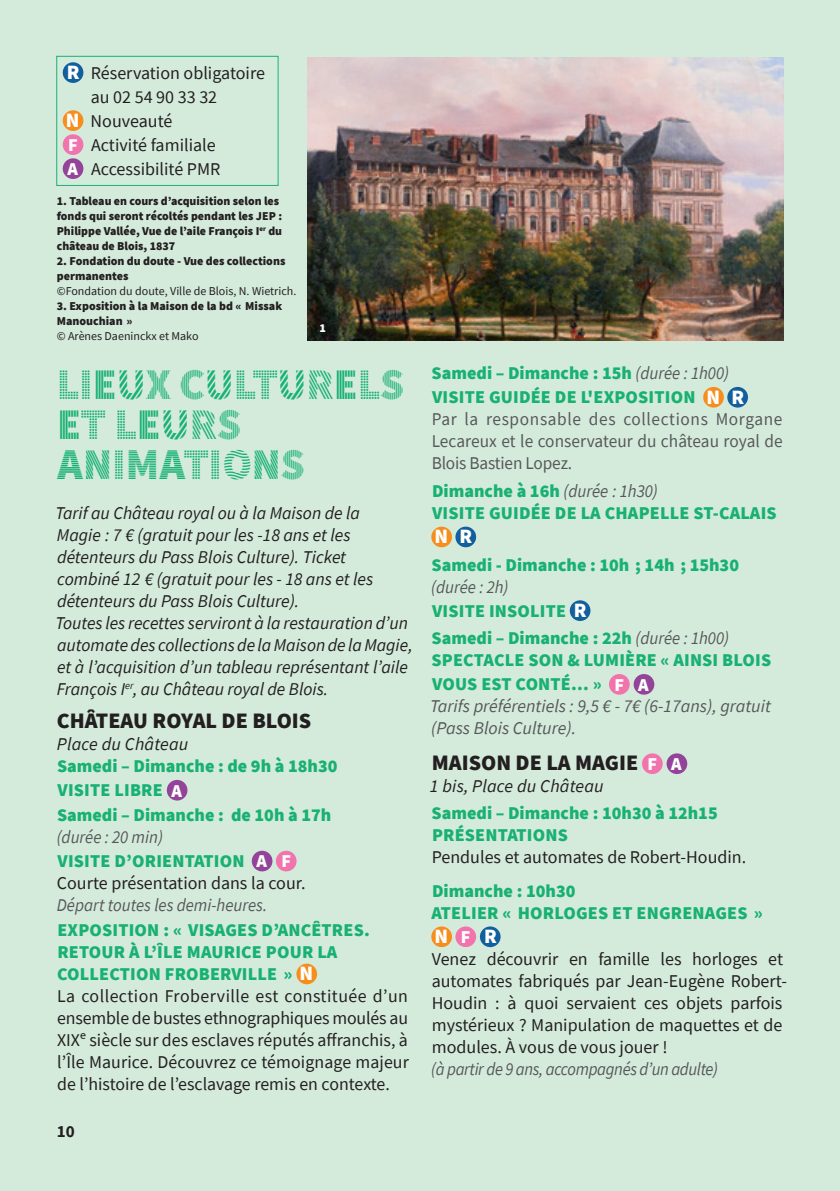
<style>
.page{position:relative;width:840px;height:1191px;background:#fff}
.page>*{position:absolute;margin:0;border:0;box-sizing:border-box;transform-origin:0 0}
.t1{font:900 44px/40px "Source Sans Pro DISPLAYV2";color:#18b172}
.t2{font:900 22px "Source Sans Pro";color:#231f20}
.t3{font:900 20.2px "Source Sans Pro";color:#fff}
.t4{font:18px/22px "Source Sans Pro";color:#231f20}
.t5{font:900 18px/22px "Source Sans Pro";color:#18b172}
.t6{font:italic 18px/22px "Source Sans Pro";color:#231f20}
.t7{font:18px/22px "Source Sans Pro";letter-spacing:-.01em;color:#57585a;text-align:justify;scale:.96 1}
.t8{font:italic 18px/22px "Source Sans Pro";color:#57585a}
.t9{font:italic 18px "Source Sans Pro";letter-spacing:-.02em;color:#57585a;scale:.92 1}
.t10{font:italic 18px "Source Sans Pro";color:#57585a;scale:.94 1}
.t11{font:700 17px "Source Sans Pro";color:#231f20}
.t12{font:900 12px/15px "Source Sans Pro";color:#231f20}
.t13{font:12px "Source Sans Pro";color:#231f20}
.t14{font:900 12px "Source Sans Pro";color:#fff}
.s1{font-weight:900;font-size:20.2px;color:#fff}
.s2{font-weight:900;color:#fff}
.s3{color:#fff}
.s4{font-weight:400;font-style:italic;color:#57585a}
.s5{font-weight:900;color:#18b172}
.s6{font-size:20.2px;color:#fff}
.s7{font-weight:900;font-style:normal;color:#18b172}
.s8{font-weight:900;font-style:normal;color:#fff}
.s9{font-size:18px;color:#fff}
.s10{font-size:18px}
</style>
<div class="page">
<div style="left:0;top:0;width:839px;height:1191px;background:#d4ebdc"></div>
<div style="left:63px;top:62px;width:20px;height:21px;background:#115f9c;border-radius:50%"></div>
<div style="left:63px;top:110px;width:20px;height:21px;background:#f68e1e;border-radius:50%"></div>
<div style="left:63px;top:134px;width:20px;height:21px;background:#f174ad;border-radius:50%"></div>
<div style="left:63px;top:158px;width:20px;height:21px;background:#934499;border-radius:50%"></div>
<div style="left:56px;top:56px;width:222px;height:130px;border:1px solid #18b172"></div>
<img style="left:308px;top:57px;width:474px;height:283px">
<div style="left:167px;top:780px;width:20px;height:20px;background:#934499;border-radius:50%"></div>
<div style="left:252px;top:850px;width:20px;height:21px;background:#934499;border-radius:50%"></div>
<div style="left:276px;top:850px;width:20px;height:21px;background:#f174ad;border-radius:50%"></div>
<div style="left:296px;top:963px;width:21px;height:21px;background:#f68e1e;border-radius:50%"></div>
<div style="left:702px;top:387px;width:21px;height:20px;background:#f68e1e;border-radius:50%"></div>
<div style="left:726px;top:387px;width:21px;height:20px;background:#115f9c;border-radius:50%"></div>
<div style="left:431px;top:526px;width:21px;height:21px;background:#f68e1e;border-radius:50%"></div>
<div style="left:455px;top:526px;width:21px;height:21px;background:#115f9c;border-radius:50%"></div>
<div style="left:569px;top:600px;width:21px;height:21px;background:#115f9c;border-radius:50%"></div>
<div style="left:608px;top:674px;width:21px;height:20px;background:#f174ad;border-radius:50%"></div>
<div style="left:633px;top:674px;width:21px;height:20px;background:#934499;border-radius:50%"></div>
<div style="left:641px;top:753px;width:21px;height:21px;background:#f174ad;border-radius:50%"></div>
<div style="left:666px;top:753px;width:21px;height:21px;background:#934499;border-radius:50%"></div>
<div style="left:431px;top:926px;width:21px;height:21px;background:#f68e1e;border-radius:50%"></div>
<div style="left:455px;top:926px;width:21px;height:21px;background:#f174ad;border-radius:50%"></div>
<div style="left:479px;top:926px;width:21px;height:21px;background:#115f9c;border-radius:50%"></div>
<p class="t4" style="left:67px;top:62px;width:200px"><span class="s1">R</span> Réservation obligatoire</p>
<p class="t4" style="left:91px;top:86px;width:128px">au 02 54 90 33 32</p>
<p class="t4" style="left:66px;top:110px;width:108px"><span class="s1">N</span> Nouveauté</p>
<p class="t4" style="left:68px;top:134px;width:149px"><span class="s2">F</span> Activité familiale</p>
<p class="t4" style="left:67px;top:158px;width:154px"><span class="s2">A</span> Accessibilité PMR</p>
<p class="t12" style="left:57px;top:193px;width:227px">1. Tableau en cours d’acquisition selon les fonds qui seront récoltés pendant les JEP :<br>Philippe Vallée, Vue de l’aile François I<sup>er</sup> du château de Blois, 1837</p>
<p class="t12" style="left:57px;top:253px;width:230px">2. Fondation du doute - Vue des collections permanentes</p>
<p class="t13" style="left:57px;top:283px;width:241px">©Fondation du doute, Ville de Blois, N. Wietrich.</p>
<p class="t12" style="left:57px;top:298px;width:227px">3. Exposition à la Maison de la bd « Missak<br>Manouchian »</p>
<p class="t13" style="left:57px;top:328px;width:143px">© Arènes Daeninckx et Mako</p>
<p class="t14" style="left:319px;top:320px;width:8px">1</p>
<h1 class="t1" style="left:57px;top:365px;width:349px">LIEUX CULTURELS<br>ET LEURS<br>ANIMATIONS</h1>
<p class="t6" style="left:55px;top:501px;width:358px">Tarif au Château royal ou à la Maison de la<br>Magie : 7 € (gratuit pour les -18 ans et les détenteurs du Pass Blois Culture). Ticket<br>combiné 12 € (gratuit pour les - 18 ans et les détenteurs du Pass Blois Culture).<br>Toutes les recettes serviront à la restauration d’un automate des collections de la Maison de la Magie, et à l’acquisition d’un tableau représentant l’aile François I<sup>er</sup>, au Château royal de Blois.</p>
<p class="t2" style="left:57px;top:705px;width:256px">CHÂTEAU ROYAL DE BLOIS</p>
<p class="t6" style="left:57px;top:733px;width:133px">Place du Château</p>
<p class="t5" style="left:57px;top:754px;width:282px;line-height:24.4px">Samedi – Dimanche : de 9h à 18h30<br>VISITE LIBRE <span class="s3">A<br></span>Samedi – Dimanche : de 10h à 17h</p>
<p class="t5" style="left:57px;top:825px;width:236px;line-height:24px"><span class="s4">(durée : 20 min)<br></span>VISITE D’ORIENTATION <span class="s3">A F</span></p>
<p class="t4" style="left:57px;top:872px;width:250px">Courte présentation dans la cour.</p>
<p class="t10" style="left:57px;top:893px;width:225px">Départ toutes les demi-heures.</p>
<p class="t4" style="left:57px;top:919px;width:353px"><span class="s5">EXPOSITION : « VISAGES D’ANCÊTRES.<br>RETOUR À L’ÎLE MAURICE POUR LA COLLECTION FROBERVILLE »</span> <span class="s1">N<br></span>La collection Froberville est constituée d’un ensemble de bustes ethnographiques moulés au XIXᵉ siècle sur des esclaves réputés affranchis, à l’Île Maurice. Découvrez ce témoignage majeur de l’histoire de l’esclavage remis en contexte.</p>
<p class="t11" style="left:57px;top:1120px;width:19px">10</p>
<p class="t5" style="left:431px;top:361px;width:314px;line-height:24px">Samedi – Dimanche : 15h <span class="s4">(durée : 1h00)<br></span>VISITE GUIDÉE DE L'EXPOSITION <span class="s6">N R</span></p>
<p class="t7" style="left:431px;top:408px;width:367px">Par la responsable des collections Morgane Lecareux et le conservateur du château royal de Blois Bastien Lopez.</p>
<p class="t5" style="left:432px;top:480px;width:346px">Dimanche à 16h <span class="s4">(durée : 1h30)<br></span>VISITE GUIDÉE DE LA CHAPELLE ST-CALAIS</p>
<p class="t3" style="left:434px;top:523px;width:39px">N R</p>
<p class="t5" style="left:431px;top:553px;width:309px">Samedi - Dimanche : 10h ; 14h ; 15h30</p>
<p class="t5" style="left:431px;top:574px;width:157px;line-height:24px"><span class="s4">(durée : 2h)<br></span>VISITE INSOLITE <span class="s6">R</span></p>
<p class="t5" style="left:431px;top:627px;width:341px">Samedi – Dimanche : 22h <span class="s4">(durée : 1h00)<br></span>SPECTACLE SON &amp; LUMIÈRE « AINSI BLOIS</p>
<p class="t8" style="left:430px;top:673px;width:342px"><span class="s7">VOUS EST CONTÉ... »</span> <span class="s8">F A<br></span>Tarifs préférentiels : 9,5 € - 7€ (6-17ans), gratuit (Pass Blois Culture).</p>
<p class="t2" style="left:431px;top:747px;width:251px">MAISON DE LA MAGIE <span class="s9">F A</span></p>
<p class="t6" style="left:429px;top:774px;width:175px">1 bis, Place du Château</p>
<p class="t5" style="left:431px;top:802px;width:287px">Samedi – Dimanche : 10h30 à 12h15<br>PRÉSENTATIONS</p>
<p class="t4" style="left:431px;top:846px;width:316px">Pendules et automates de Robert-Houdin.</p>
<p class="t5" style="left:431px;top:879px;width:332px">Dimanche : 10h30<br>ATELIER « HORLOGES ET ENGRENAGES »</p>
<p class="t3" style="left:434px;top:922px;width:64px">N<span class="s10">F</span>R</p>
<p class="t4" style="left:431px;top:947px;width:356px">Venez découvrir en famille les horloges et automates fabriqués par Jean-Eugène Robert-Houdin : à quoi servaient ces objets parfois mystérieux ? Manipulation de maquettes et de modules. À vous de vous jouer !</p>
<p class="t9" style="left:431px;top:1057px;width:313px">(à partir de 9 ans, accompagnés d’un adulte)</p>
</div>
